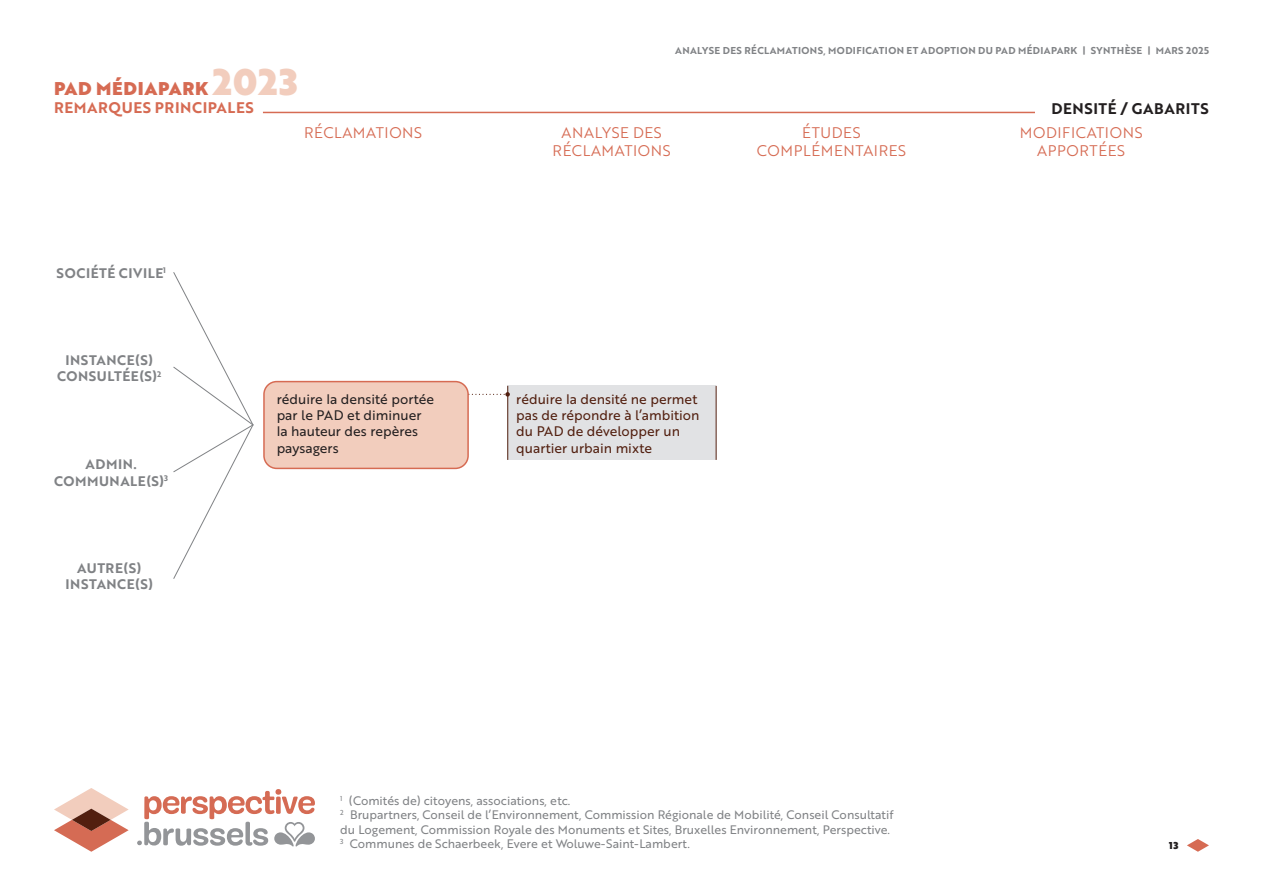
<style>
.page{position:relative;width:1263px;height:893px;background:#fff}
.page>*{position:absolute;margin:0;border:0;box-sizing:border-box;transform-origin:0 0}
.t1{font:36px "Brother 1816 Black";color:#f2cdbd}
.t2{font:18px "Brother 1816 Black";letter-spacing:.04em;color:#d66b53}
.t3{font:15px/18px "Brother 1816 Book";letter-spacing:.04em;color:#d66b53;text-align:center}
.t4{font:15px "Brother 1816 Bold";letter-spacing:.04em;color:#d66b53}
.sous-titre{font:15px "Brother 1816 Bold";letter-spacing:.04em;color:#231f20}
.encadré_gris{font:13.5px/16.2px "Brother 1816 Regular";color:#521f0f}
.auteurs{font:13.5px/16.2px "Brother 1816 Bold";letter-spacing:.04em;color:#808285;text-align:center}
.encadrés_rose{font:13.5px/16.2px "Brother 1816 Regular";color:#231f20}
.t5{font:12px/14.4px "Brother 1816 Regular";color:#808285}
.t6{font:9.75px "Brother 1816 Bold";letter-spacing:.04em;color:#808285}
.t7{font:9.75px "Brother 1816 Black";color:#231f20}
</style>
<div class="page">
<svg style="left:1187px;top:839px;width:22px;height:13px"></svg>
<svg style="left:137px;top:789px;width:178px;height:58px"></svg>
<svg style="left:54px;top:788px;width:75px;height:64px"></svg>
<hr style="left:263px;top:112px;width:911px;height:1px;background:#d66b53">
<div style="left:1035px;top:103px;width:174px;height:15px;background:#fff"></div>
<div style="left:508px;top:386px;width:208px;height:74px;background:#e1e2e4"></div>
<hr style="left:507px;top:386px;width:1px;height:74px;background:#521f0f">
<hr style="left:716px;top:386px;width:1px;height:74px;background:#521f0f">
<svg style="left:173px;top:272px;width:80px;height:307px"></svg>
<svg style="left:469px;top:392px;width:41px;height:5px"></svg>
<div style="left:264px;top:382px;width:204px;height:86px;background:#f2cdbd;border-radius:13px"></div>
<div style="left:263px;top:381px;width:206px;height:88px;border:2px solid #d66b53;border-radius:13px"></div>
<h1 class="t1" style="left:213px;top:54px;width:86px">2023</h1>
<h2 class="t2" style="left:54px;top:75px;width:156px">PAD MÉDIAPARK</h2>
<p class="t4" style="left:54px;top:96px;width:201px">REMARQUES PRINCIPALES</p>
<p class="t6" style="left:675px;top:43px;width:535px">ANALYSE DES RÉCLAMATIONS, MODIFICATION ET ADOPTION DU PAD MÉDIAPARK | SYNTHÈSE | MARS 2025</p>
<p class="sous-titre" style="left:1051px;top:97px;width:159px">DENSITÉ / GABARITS</p>
<p class="t3" style="left:304px;top:123px;width:120px">RÉCLAMATIONS</p>
<p class="t3" style="left:553px;top:123px;width:120px">ANALYSE DES<br>RÉCLAMATIONS</p>
<p class="t3" style="left:1020px;top:123px;width:124px">MODIFICATIONS<br>APPORTÉES</p>
<p class="t3" style="left:757px;top:123px;width:151px">ÉTUDES<br>COMPLÉMENTAIRES</p>
<p class="auteurs" style="left:57px;top:264px;width:111px">SOCIÉTÉ CIVILE<sup>1</sup></p>
<p class="auteurs" style="left:57px;top:352px;width:106px">INSTANCE(S)<br>CONSULTÉE(S)<sup>2</sup></p>
<p class="auteurs" style="left:54px;top:456px;width:116px">ADMIN.<br>COMMUNALE(S)<sup>3</sup></p>
<p class="auteurs" style="left:66px;top:559px;width:89px">AUTRE(S)<br>INSTANCE(S)</p>
<p class="encadrés_rose" style="left:277px;top:391px;width:159px">réduire la densité portée par le PAD et diminuer la hauteur des repères paysagers</p>
<p class="encadré_gris" style="left:516px;top:391px;width:185px">réduire la densité ne permet pas de répondre à l’ambition du PAD de développer un quartier urbain mixte</p>
<p class="t5" style="left:340px;top:793px;width:555px"><sup>1</sup> (Comités de) citoyens, associations, etc.<br><sup>2</sup> Brupartners, Conseil de l’Environnement, Commission Régionale de Mobilité, Conseil Consultatif du Logement, Commission Royale des Monuments et Sites, Bruxelles Environnement, Perspective.<br><sup>3</sup> Communes de Schaerbeek, Evere et Woluwe-Saint-Lambert.</p>
<p class="t7" style="left:1169px;top:838px;width:11px">13</p>
</div>
